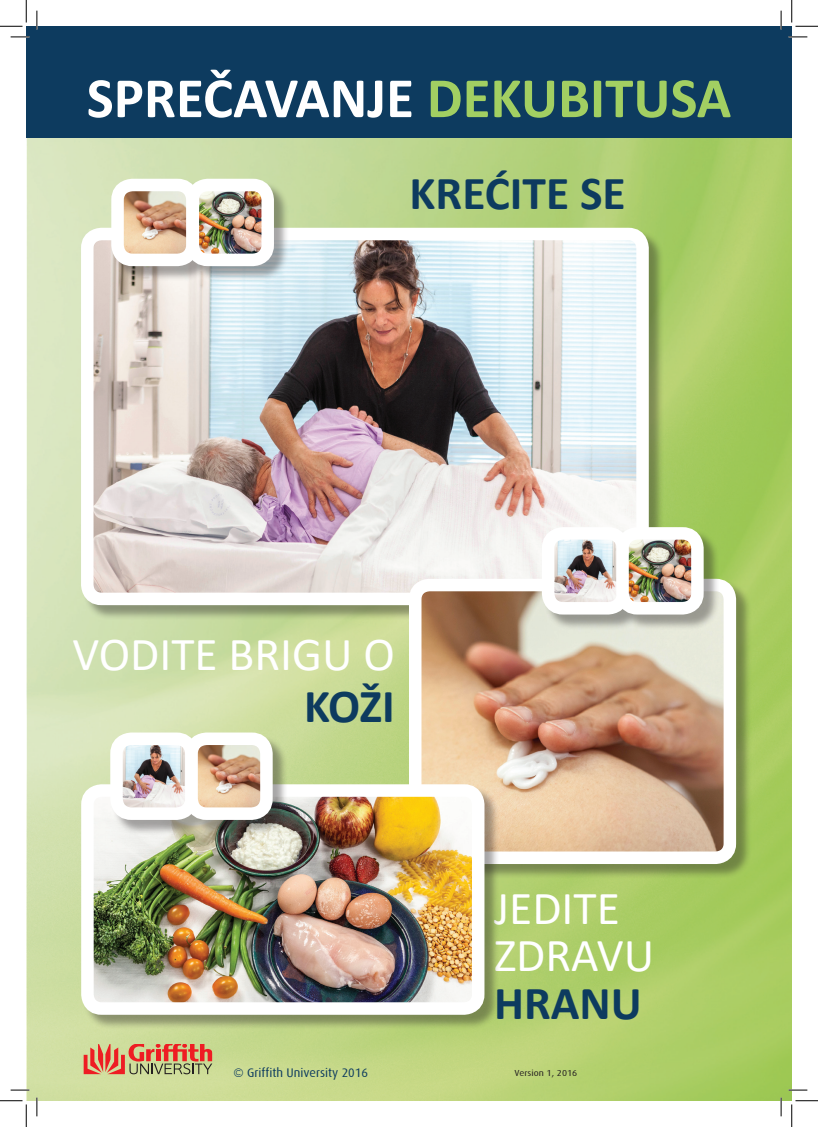
<style>
.page{position:relative;width:818px;height:1127px;background:#fff}
.page>*{position:absolute;margin:0;border:0;box-sizing:border-box;transform-origin:0 0}
.t1{font:700 57.5px "Calibri";color:#fff}
.t2{font:47.5px/47.5px "Calibri";color:#fff}
.t3{font:700 47.5px "Calibri";color:#0d3b5f}
.t4{font:12.5px "Dax";color:#0d3b5f}
.t5{font:8.75px "Dax";color:#231f20;scale:1.1 1}
.s1{color:#a2cf62}
.s2{font-weight:700;color:#0d3b5f}
</style>
<div class="page">
<img style="left:27px;top:137px;width:765px;height:963px">
<div style="left:83px;top:229px;width:581px;height:391px;background:#231f20;opacity:.4"></div>
<img style="left:94px;top:241px;width:542px;height:351px">
<div style="left:81px;top:228px;width:568px;height:377px;border:12px solid #fff;border-radius:14px"></div>
<div style="left:113px;top:180px;width:177px;height:101px;background:#231f20;opacity:.4"></div>
<img style="left:124px;top:192px;width:62px;height:61px">
<div style="left:111px;top:179px;width:88px;height:87px;border:12px solid #fff;border-radius:15px"></div>
<img style="left:200px;top:192px;width:61px;height:61px">
<div style="left:187px;top:179px;width:87px;height:87px;border:12px solid #fff;border-radius:15px"></div>
<div style="left:26px;top:26px;width:766px;height:111px;background:#0d3b5f"></div>
<svg style="left:84px;top:1043px;width:128px;height:31px;background:#cd8d68"></svg>
<div style="left:411px;top:580px;width:340px;height:299px;background:#231f20;opacity:.4"></div>
<img style="left:422px;top:591px;width:301px;height:259px">
<div style="left:409px;top:578px;width:327px;height:285px;border:12px solid #fff;border-radius:14px"></div>
<div style="left:83px;top:786px;width:417px;height:243px;background:#231f20;opacity:.4"></div>
<img style="left:94px;top:797px;width:377px;height:204px">
<div style="left:81px;top:784px;width:403px;height:230px;border:12px solid #fff;border-radius:14px"></div>
<div style="left:112px;top:734px;width:176px;height:101px;background:#231f20;opacity:.4"></div>
<img style="left:123px;top:745px;width:62px;height:61px">
<div style="left:110px;top:732px;width:88px;height:87px;border:12px solid #fff;border-radius:15px"></div>
<img style="left:198px;top:745px;width:62px;height:61px">
<div style="left:185px;top:732px;width:88px;height:87px;border:12px solid #fff;border-radius:15px"></div>
<div style="left:544px;top:529px;width:175px;height:100px;background:#231f20;opacity:.4"></div>
<img style="left:555px;top:540px;width:61px;height:61px">
<div style="left:542px;top:527px;width:87px;height:87px;border:12px solid #fff;border-radius:15px"></div>
<img style="left:629px;top:540px;width:62px;height:61px">
<div style="left:616px;top:527px;width:88px;height:87px;border:12px solid #fff;border-radius:15px"></div>
<svg style="left:11px;top:36px;width:18px;height:2px"></svg>
<svg style="left:788px;top:36px;width:19px;height:2px"></svg>
<svg style="left:11px;top:1088px;width:18px;height:2px"></svg>
<svg style="left:788px;top:1088px;width:19px;height:2px"></svg>
<svg style="left:36px;top:11px;width:2px;height:18px"></svg>
<svg style="left:36px;top:1097px;width:2px;height:18px"></svg>
<svg style="left:780px;top:11px;width:2px;height:18px"></svg>
<svg style="left:780px;top:1097px;width:2px;height:18px"></svg>
<svg style="left:0;top:0;width:27px;height:27px"></svg>
<svg style="left:0;top:1100px;width:27px;height:26px"></svg>
<svg style="left:791px;top:0;width:27px;height:27px"></svg>
<svg style="left:791px;top:1100px;width:27px;height:26px"></svg>
<p class="t1" style="left:87px;top:57px;width:646px">SPREČAVANJE <span class="s1">DEKUBITUSA</span></p>
<p class="t3" style="left:410px;top:160px;width:218px">KREĆITE SE</p>
<p class="t2" style="left:72px;top:626px;width:324px;line-height:52.5px;text-align:right">VODITE BRIGU O<br><span class="s2">KOŽI</span></p>
<p class="t2" style="left:494px;top:882px;width:162px">JEDITE<br>ZDRAVU<br><span class="s2">HRANU</span></p>
<p class="t4" style="left:233px;top:1065px;width:136px">© Griffith University 2016</p>
<p class="t5" style="left:514px;top:1068px;width:59px">Version 1, 2016</p>
</div>
